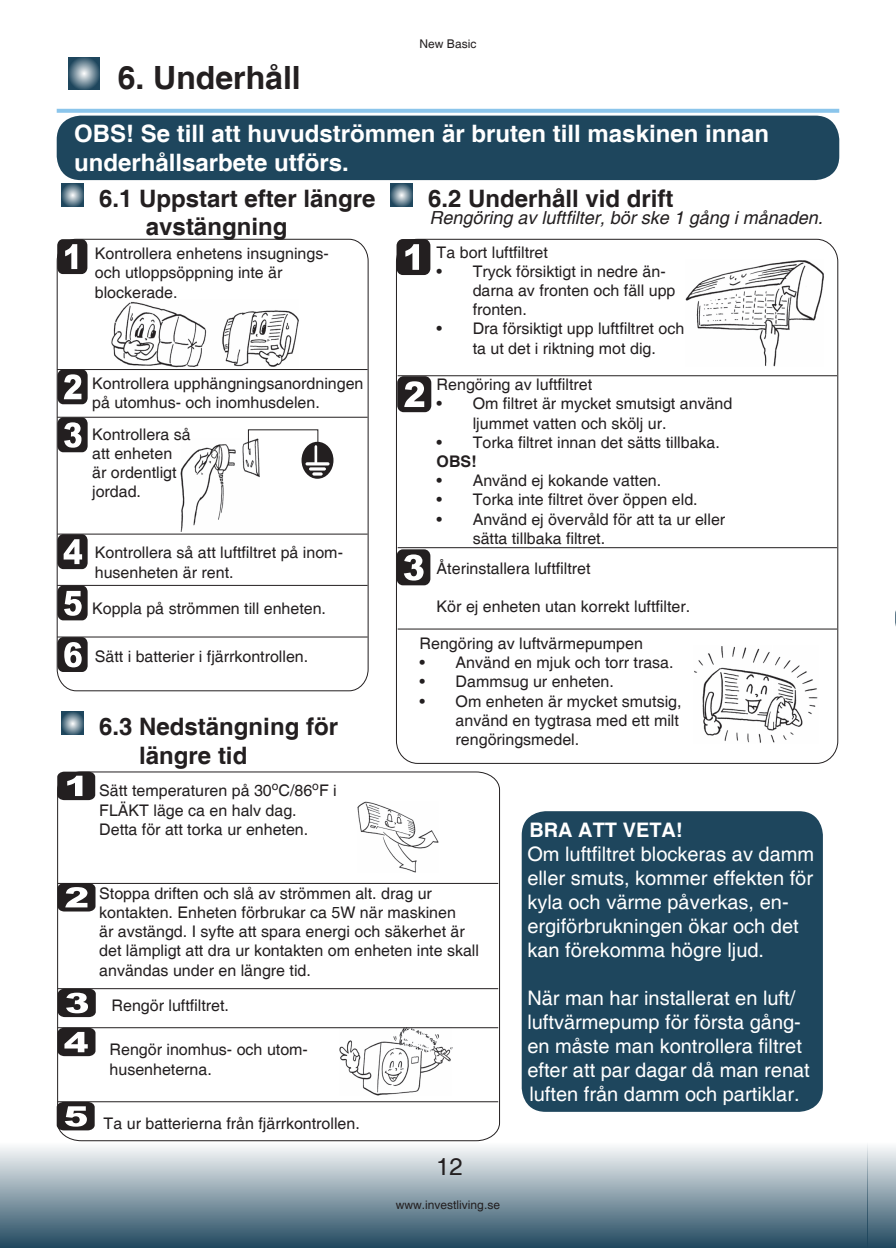
<style>
.page{position:relative;width:896px;height:1248px;background:#fff}
.page>*{position:absolute;margin:0;border:0;box-sizing:border-box;transform-origin:0 0}
.t1{font:700 32px "Helvetica";color:#231f20}
.t2{font:700 24px/28.8px "Helvetica";color:#231f20}
.t3{font:700 24px/28.8px "Helvetica";color:#fff}
.t4{font:24px "Helvetica";color:#231f20}
.t5{font:20px/24px "Helvetica";color:#fff}
.t6{font:700 20px "Helvetica";color:#fff}
.t7{font:italic 18px "Helvetica";color:#231f20}
.t8{font:16px/19.2px "Helvetica";color:#231f20}
.t9{font:700 16px "Helvetica";color:#231f20}
.t10{font:12.4px "Arial";color:#231f20;scale:.87 1}
.t11{font:12px "Helvetica";color:#231f20}
</style>
<div class="page">
<div style="left:0;top:1141px;width:867px;height:106px;background:linear-gradient(to bottom,#fff,#244b61)"></div>
<svg style="left:68px;top:57px;width:31px;height:32px"></svg>
<svg style="left:57px;top:109px;width:782px;height:4px;background:#91c8ec"></svg>
<svg style="left:61px;top:183px;width:23px;height:24px"></svg>
<div style="left:57px;top:116px;width:782px;height:64px;background:#1e465d;border-radius:24px"></div>
<svg style="left:56px;top:238px;width:313px;height:453px"></svg>
<hr style="left:57px;top:369px;width:311px;height:1px;background:#231f20">
<div style="left:57px;top:239px;width:30px;height:35px;background:#231f20;border-radius:6px"></div>
<svg style="left:65px;top:244px;width:12px;height:25px"></svg>
<hr style="left:57px;top:417px;width:311px;height:1px;background:#231f20">
<div style="left:57px;top:369px;width:31px;height:35px;background:#231f20;border-radius:6px"></div>
<svg style="left:64px;top:374px;width:17px;height:25px"></svg>
<div style="left:57px;top:417px;width:31px;height:35px;background:#231f20;border-radius:6px"></div>
<svg style="left:64px;top:422px;width:17px;height:25px"></svg>
<hr style="left:57px;top:533px;width:311px;height:1px;background:#231f20">
<div style="left:57px;top:534px;width:31px;height:35px;background:#231f20;border-radius:6px"></div>
<svg style="left:64px;top:539px;width:18px;height:25px"></svg>
<hr style="left:57px;top:585px;width:311px;height:1px;background:#231f20">
<div style="left:57px;top:585px;width:31px;height:35px;background:#231f20;border-radius:6px"></div>
<svg style="left:64px;top:591px;width:18px;height:24px"></svg>
<hr style="left:57px;top:636px;width:311px;height:1px;background:#231f20">
<div style="left:57px;top:637px;width:31px;height:35px;background:#231f20;border-radius:6px"></div>
<svg style="left:64px;top:642px;width:18px;height:25px"></svg>
<svg style="left:390px;top:183px;width:22px;height:24px"></svg>
<img style="left:694px;top:646px;width:124px;height:97px">
<img style="left:686px;top:260px;width:138px;height:106px">
<div style="left:396px;top:239px;width:34px;height:36px;background:#231f20;border-radius:7px"></div>
<svg style="left:405px;top:244px;width:14px;height:26px"></svg>
<div style="left:397px;top:376px;width:34px;height:36px;background:#231f20;border-radius:7px"></div>
<svg style="left:404px;top:381px;width:20px;height:26px"></svg>
<div style="left:396px;top:549px;width:34px;height:36px;background:#231f20;border-radius:7px"></div>
<svg style="left:404px;top:554px;width:19px;height:26px"></svg>
<hr style="left:398px;top:375px;width:439px;height:1px;background:#231f20">
<hr style="left:398px;top:547px;width:439px;height:1px;background:#231f20">
<hr style="left:398px;top:628px;width:439px;height:1px;background:#231f20">
<svg style="left:61px;top:711px;width:23px;height:24px"></svg>
<svg style="left:57px;top:771px;width:443px;height:370px"></svg>
<svg style="left:57px;top:771px;width:38px;height:29px"></svg>
<hr style="left:58px;top:988px;width:440px;height:1px;background:#231f20">
<svg style="left:58px;top:883px;width:37px;height:28px"></svg>
<svg style="left:58px;top:988px;width:38px;height:28px"></svg>
<hr style="left:58px;top:1027px;width:440px;height:1px;background:#231f20">
<svg style="left:58px;top:1027px;width:37px;height:29px"></svg>
<hr style="left:58px;top:1101px;width:440px;height:1px;background:#231f20">
<svg style="left:57px;top:1101px;width:38px;height:29px"></svg>
<hr style="left:58px;top:882px;width:440px;height:1px;background:#231f20">
<div style="left:522px;top:811px;width:301px;height:300px;background:#1e465d;border-radius:24px"></div>
<div style="left:867px;top:1141px;width:29px;height:106px;background:linear-gradient(to bottom,#fff,#244b61)"></div>
<svg style="left:895px;top:610px;width:1px;height:17px"></svg>
<h1 class="t1" style="left:118px;top:59px;width:185px">6. Underhåll</h1>
<p class="t11" style="left:420px;top:37px;width:58px">New Basic</p>
<h2 class="t3" style="left:74px;top:120px;width:696px">OBS! Se till att huvudströmmen är bruten till maskinen innan underhållsarbete utförs.</h2>
<h2 class="t2" style="left:428px;top:185px;width:247px">6.2 Underhåll vid drift</h2>
<h2 class="t2" style="left:146px;top:185px;width:231px;text-indent:-47px">6.1 Uppstart efter längre avstängning</h2>
<p class="t7" style="left:429px;top:207px;width:395px">Rengöring av luftfilter, bör ske 1 gång i månaden.</p>
<p class="t8" style="left:437px;top:243px;width:113px">Ta bort luftfiltret</p>
<p class="t8" style="left:473px;top:262px;width:204px;text-indent:-36px">• Tryck försiktigt in nedre än&shy;darna av fronten och fäll upp fronten.</p>
<p class="t8" style="left:437px;top:320px;width:249px;text-align:center">• Dra försiktigt upp luftfiltret och ta ut det i riktning mot dig.</p>
<p class="t8" style="left:437px;top:375px;width:157px">Rengöring av luftfiltret</p>
<p class="t8" style="left:473px;top:395px;width:261px;text-indent:-36px">• Om filtret är mycket smutsigt använd ljummet vatten och skölj ur.</p>
<p class="t8" style="left:437px;top:433px;width:285px">• Torka filtret innan det sätts tillbaka.</p>
<p class="t9" style="left:437px;top:451px;width:41px">OBS!</p>
<p class="t8" style="left:437px;top:471px;width:226px">• Använd ej kokande vatten.</p>
<p class="t8" style="left:437px;top:491px;width:262px">• Torka inte filtret över öppen eld.</p>
<p class="t8" style="left:473px;top:510px;width:254px;text-indent:-36px">• Använd ej övervåld för att ta ur eller sätta tillbaka filtret.</p>
<p class="t8" style="left:437px;top:559px;width:155px">Återinstallera luftfiltret</p>
<p class="t8" style="left:437px;top:597px;width:255px">Kör ej enheten utan korrekt luftfilter.</p>
<p class="t8" style="left:420px;top:634px;width:225px">Rengöring av luftvärmepumpen</p>
<p class="t8" style="left:420px;top:653px;width:255px">• Använd en mjuk och torr trasa.</p>
<p class="t8" style="left:420px;top:672px;width:196px">• Dammsug ur enheten.</p>
<p class="t8" style="left:456px;top:692px;width:227px;text-indent:-36px">• Om enheten är mycket smutsig, använd en tygtrasa med ett milt rengöringsmedel.</p>
<p class="t8" style="left:95px;top:244px;width:235px">Kontrollera enhetens insugnings&shy;och utloppsöppning inte är blockerade.</p>
<p class="t8" style="left:92px;top:374px;width:273px">Kontrollera upphängningsanordningen på utomhus- och inomhusdelen.</p>
<p class="t8" style="left:92px;top:425px;width:100px">Kontrollera så att enheten<br>är ordentligt jordad.</p>
<p class="t10" style="left:703px;top:510px;width:5px">.</p>
<p class="t8" style="left:95px;top:543px;width:250px">Kontrollera så att luftfiltret på inom&shy;husenheten är rent.</p>
<p class="t8" style="left:92px;top:599px;width:235px">Koppla på strömmen till enheten.</p>
<p class="t8" style="left:95px;top:647px;width:215px">Sätt i batterier i fjärrkontrollen.</p>
<h2 class="t2" style="left:139px;top:713px;width:200px;text-indent:-40px">6.3 Nedstängning för längre tid</h2>
<p class="t8" style="left:99px;top:781px;width:239px">Sätt temperaturen på 30<sup>o</sup>C/86<sup>o</sup>F i<br>FLÄKT läge ca en halv dag.<br>Detta för att torka ur enheten.</p>
<p class="t6" style="left:529px;top:817px;width:155px">BRA ATT VETA!</p>
<p class="t5" style="left:527px;top:842px;width:288px">Om luftfiltret blockeras av damm eller smuts, kommer effekten för kyla och värme påverkas, en&shy;ergiförbrukningen ökar och det kan förekomma högre ljud.</p>
<p class="t5" style="left:527px;top:986px;width:284px">När man har installerat en luft/ luftvärmepump för första gång&shy;en måste man kontrollera filtret efter att par dagar då man renat luften från damm och partiklar.</p>
<p class="t8" style="left:99px;top:884px;width:381px">Stoppa driften och slå av strömmen alt. drag ur kontakten. Enheten förbrukar ca 5W när maskinen<br>är avstängd. I syfte att spara energi och säkerhet är det lämpligt att dra ur kontakten om enheten inte skall användas under en längre tid.</p>
<p class="t8" style="left:112px;top:996px;width:119px">Rengör luftfiltret.</p>
<p class="t8" style="left:110px;top:1040px;width:200px">Rengör inomhus- och utom&shy;husenheterna.</p>
<p class="t8" style="left:104px;top:1114px;width:258px">Ta ur batterierna från fjärrkontrollen.</p>
<h2 class="t4" style="left:436px;top:1152px;width:28px">12</h2>
<p class="t11" style="left:396px;top:1197px;width:106px">www.investliving.se</p>
</div>
